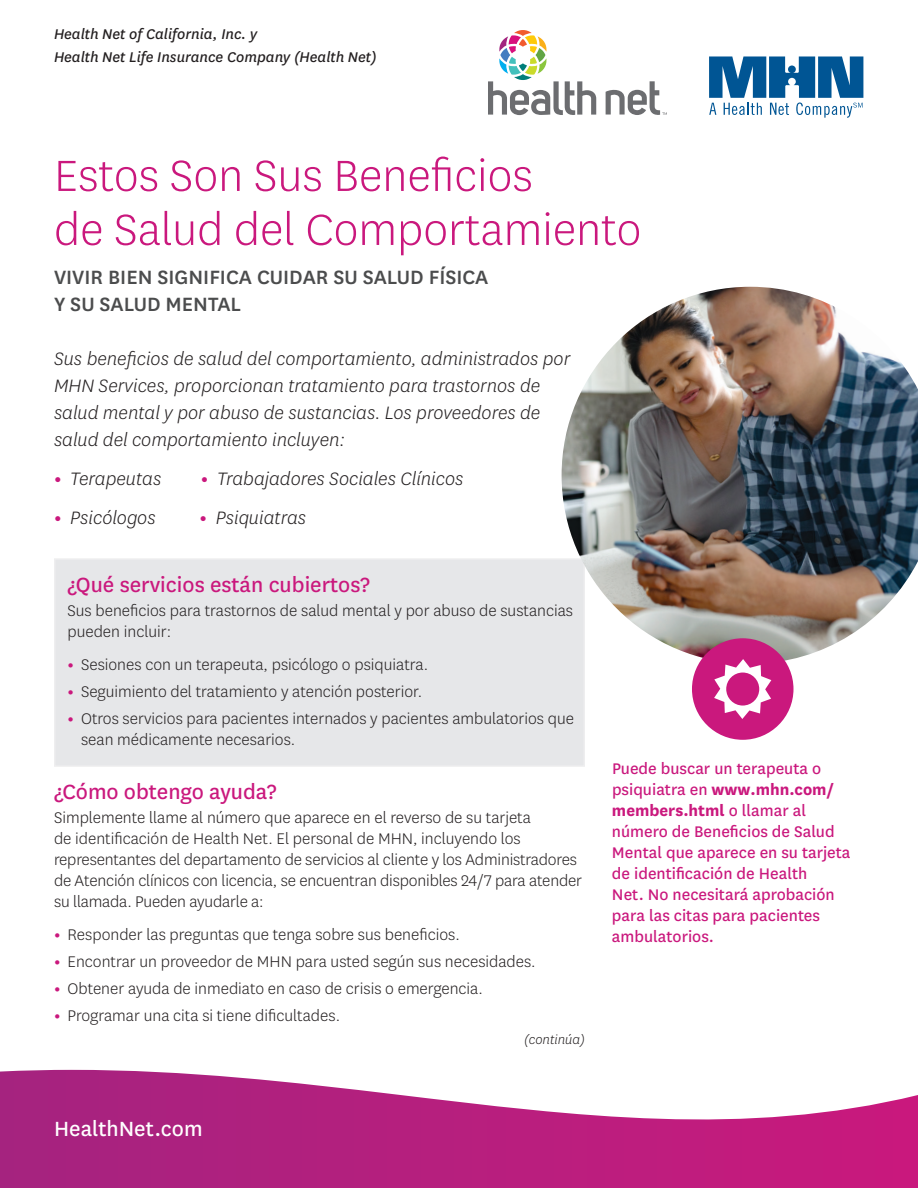
<style>
.page{position:relative;width:918px;height:1188px;background:#fff}
.page>*{position:absolute;margin:0;border:0;box-sizing:border-box;transform-origin:0 0}
.t1{font:300 51px/54px "Centene Sans";color:#ca187d}
.t2{font:24px "Centene Sans";color:#ca187d}
.t3{font:24px "Centene Sans";color:#fff}
.t4{font:500 22.5px/27px "Centene Sans";color:#4b4c4d}
.t5{font:italic 300 21px/27px "Centene Sans";color:#231f20}
.t6{font:300 18px/21px "Centene Sans";color:#231f20}
.t7{font:18px/21px "Centene Sans";color:#ca187d}
.t8{font:italic 16.5px/22.5px "Centene Sans";color:#231f20}
.t9{font:italic 300 15px "Centene Sans";color:#231f20}
.s1{font-weight:700;font-style:normal;color:#ca187d}
.s2{font-weight:700;color:#ca187d}
.s3{font-weight:700}
</style>
<div class="page">
<svg style="left:709px;top:56px;width:154px;height:62px"></svg>
<svg style="left:488px;top:30px;width:108px;height:85px"></svg>
<svg style="left:606px;top:81px;width:61px;height:34px"></svg>
<div style="left:54px;top:558px;width:531px;height:209px;background:#e6e7e9;border:2px solid #eeeeef"></div>
<img style="left:562px;top:287px;width:356px;height:377px">
<div style="left:692px;top:638px;width:101px;height:102px;background:#ca187d;border-radius:50%"></div>
<svg style="left:714px;top:659px;width:57px;height:60px"></svg>
<svg style="left:0;top:1070px;width:918px;height:118px"></svg>
<p class="t8" style="left:54px;top:22px;width:324px">Health Net of California, Inc. y<br>Health Net Life Insurance Company (Health Net)</p>
<h1 class="t1" style="left:54px;top:147px;width:589px">Estos Son Sus Beneficios<br>de Salud del Comportamiento</h1>
<h2 class="t4" style="left:54px;top:262px;width:436px">VIVIR BIEN SIGNIFICA CUIDAR SU SALUD FÍSICA<br>Y SU SALUD MENTAL</h2>
<p class="t5" style="left:54px;top:345px;width:518px">Sus beneficios de salud del comportamiento, administrados por MHN Services, proporcionan tratamiento para trastornos de salud mental y por abuso de sustancias. Los proveedores de salud del comportamiento incluyen:</p>
<p class="t5" style="left:54px;top:465px;width:109px"><span class="s1">•</span> Terapeutas</p>
<p class="t5" style="left:54px;top:504px;width:103px"><span class="s1">•</span> Psicólogos</p>
<p class="t5" style="left:201px;top:465px;width:264px"><span class="s1">•</span> Trabajadores Sociales Clínicos</p>
<p class="t5" style="left:200px;top:504px;width:108px"><span class="s1">•</span> Psiquiatras</p>
<h3 class="t2" style="left:68px;top:569px;width:304px">¿Qué servicios están cubiertos?</h3>
<p class="t6" style="left:68px;top:600px;width:507px">Sus beneficios para trastornos de salud mental y por abuso de sustancias pueden incluir:</p>
<p class="t6" style="left:68px;top:654px;width:362px"><span class="s2">•</span> Sesiones con un terapeuta, psicólogo o psiquiatra.</p>
<p class="t6" style="left:68px;top:681px;width:356px"><span class="s2">•</span> Seguimiento del tratamiento y atención posterior.</p>
<p class="t6" style="left:81px;top:708px;width:495px;text-indent:-14px"><span class="s2">•</span> Otros servicios para pacientes internados y pacientes ambulatorios que sean médicamente necesarios.</p>
<h3 class="t2" style="left:54px;top:776px;width:224px">¿Cómo obtengo ayuda?</h3>
<p class="t6" style="left:54px;top:807px;width:530px">Simplemente llame al número que aparece en el reverso de su tarjeta<br>de identificación de Health Net. El personal de MHN, incluyendo los representantes del departamento de servicios al cliente y los Administradores de Atención clínicos con licencia, se encuentran disponibles 24/7 para atender su llamada. Pueden ayudarle a:</p>
<p class="t6" style="left:54px;top:924px;width:407px"><span class="s2">•</span> Responder las preguntas que tenga sobre sus beneficios.</p>
<p class="t6" style="left:54px;top:951px;width:483px"><span class="s2">•</span> Encontrar un proveedor de MHN para usted según sus necesidades.</p>
<p class="t6" style="left:54px;top:978px;width:430px"><span class="s2">•</span> Obtener ayuda de inmediato en caso de crisis o emergencia.</p>
<p class="t6" style="left:54px;top:1005px;width:288px"><span class="s2">•</span> Programar una cita si tiene dificultades.</p>
<p class="t9" style="left:524px;top:1031px;width:62px">(continúa)</p>
<p class="t7" style="left:612px;top:757px;width:224px">Puede buscar un terapeuta o psiquiatra en <span class="s3">www.mhn.com/</span></p>
<p class="t7" style="left:612px;top:799px;width:240px"><span class="s3">members.html</span> o llamar al número de Beneficios de Salud<br>Mental que aparece en su tarjeta de identificación de Health<br>Net. No necesitará aprobación para las citas para pacientes ambulatorios.</p>
<p class="t3" style="left:54px;top:1113px;width:150px">HealthNet.com</p>
</div>
